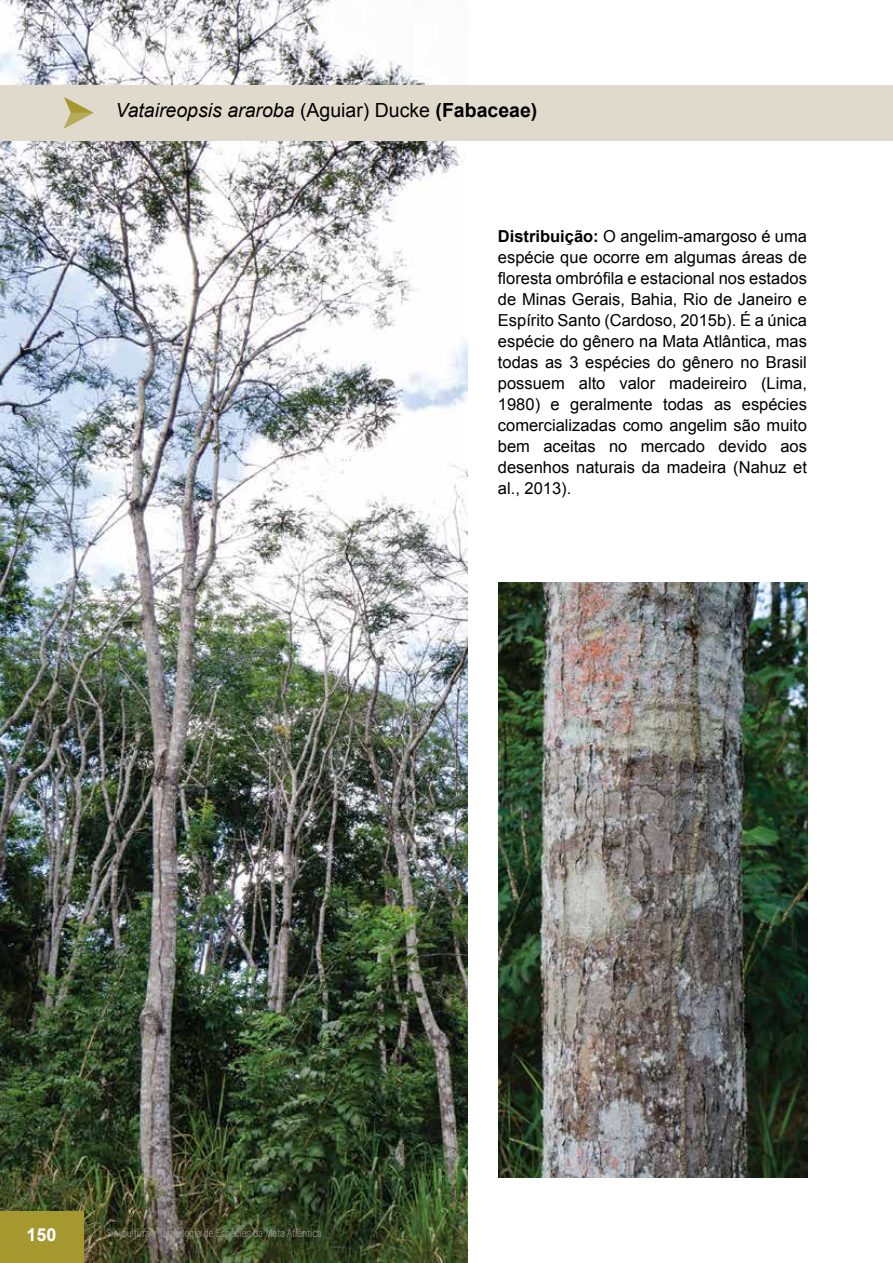
<style>
.page{position:relative;width:893px;height:1263px;background:#fff}
.page>*{position:absolute;margin:0;border:0;box-sizing:border-box;transform-origin:0 0}
.t1{font:italic 19.5px "Arial";color:#000}
.t2{font:700 18px "Arial";color:#fff}
.t3{font:16.5px/21px "Arial";color:#000;text-align:justify}
.t4{font:300 12px "Acumin Pro Cond";color:#94948b}
.s1{font-style:normal}
.s2{font-weight:700;font-style:normal}
.s3{font-weight:700}
</style>
<div class="page">
<img style="left:0;top:0;width:468px;height:1263px">
<div style="left:0;top:1212px;width:83px;height:51px;background:#a4982f"></div>
<div style="left:0;top:85px;width:893px;height:55px;background:#e0dacc"></div>
<svg style="left:64px;top:97px;width:30px;height:31px"></svg>
<img style="left:499px;top:583px;width:309px;height:595px">
<hr style="left:892px;top:0;width:1px;height:1263px;background:#ddd7c8">
<p class="t1" style="left:115px;top:98px;width:423px">Vataireopsis araroba <span class="s1">(Aguiar) Ducke</span> <span class="s2">(Fabaceae)</span></p>
<p class="t3" style="left:498px;top:226px;width:311px"><span class="s3">Distribuição:</span> O angelim-amargoso é uma espécie que ocorre em algumas áreas de floresta ombrófila e estacional nos estados de Minas Gerais, Bahia, Rio de Janeiro e Espírito Santo (Cardoso, 2015b). É a única espécie do gênero na Mata Atlântica, mas todas as 3 espécies do gênero no Brasil possuem alto valor madeireiro (Lima, 1980) e geralmente todas as espécies comercializadas como angelim são muito bem aceitas no mercado devido aos desenhos naturais da madeira (Nahuz et al., 2013).</p>
<p class="t2" style="left:27px;top:1223px;width:32px">150</p>
<p class="t4" style="left:106px;top:1225px;width:217px">Silvicultura e Tecnologia de Espécies da Mata Atlântica</p>
</div>
